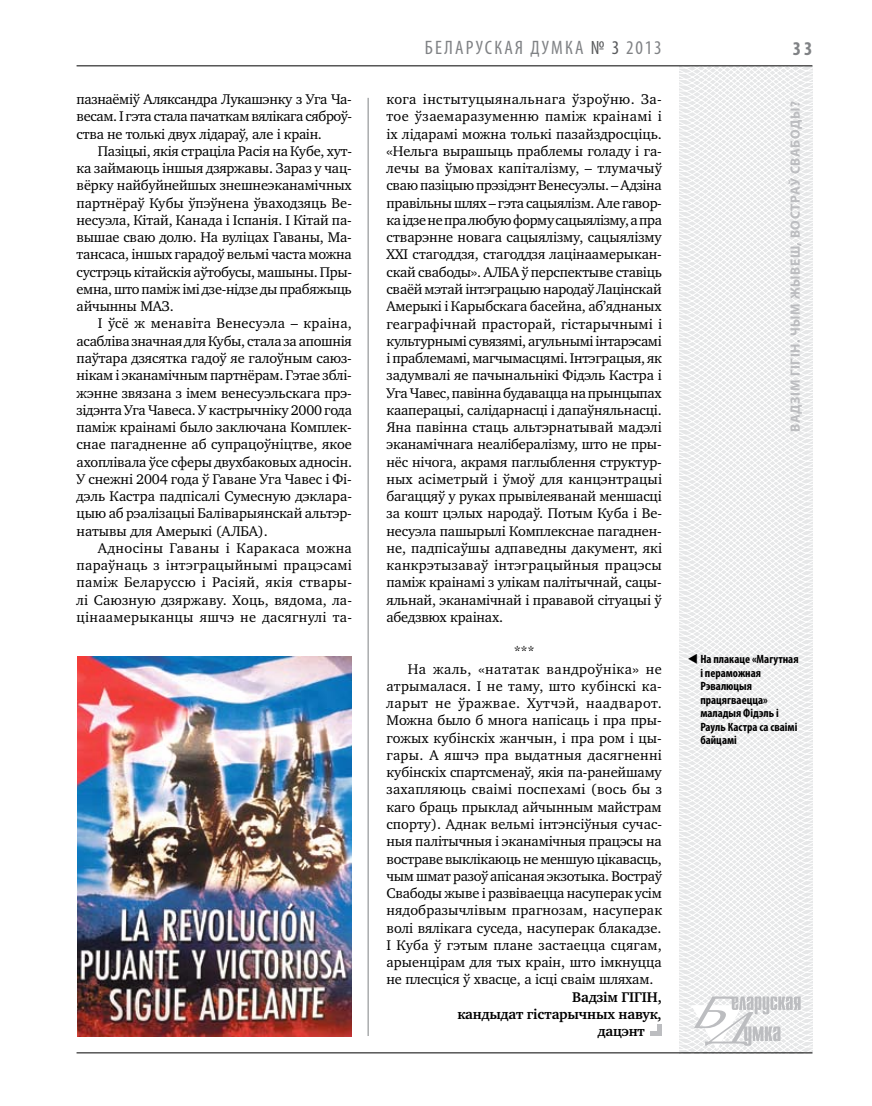
<style>
.page{position:relative;width:872px;height:1106px;background:#fff}
.page>*{position:absolute;margin:0;border:0;box-sizing:border-box;transform-origin:0 0}
.t1{font:condensed 19.5px "Myriad Pro";letter-spacing:.11em;color:#808285}
.t2{font:700 condensed 19.5px "Myriad Pro";color:#808285}
.t3{font:14.4px/17.2px "Charter C";letter-spacing:-.005em;color:#000;text-align:justify}
.t4{font:14.4px "Charter C";letter-spacing:.015em;color:#000}
.t5{font:14.4px "Charter C";letter-spacing:.03em;color:#000}
.t6{font:700 14.4px "Charter C";letter-spacing:-.01em;color:#000}
.t7{font:14.4px "Charter C";letter-spacing:-.025em;color:#000}
.t8{font:14.4px "Charter C";letter-spacing:.02em;color:#000}
.t9{font:700 13.5px "Myriad Pro";letter-spacing:.04em;color:#bcbdc0}
.t10{font:700 condensed 12px/13.5px "Myriad Pro";color:#000}
.s1{color:#58595b}
</style>
<div class="page">
<hr style="left:368px;top:98px;width:1px;height:938px;background:#808285">
<svg style="left:621px;top:65px;width:192px;height:989px"></svg>
<svg style="left:691px;top:996px;width:109px;height:53px"></svg>
<hr style="left:77px;top:65px;width:735px;height:1px;background:#000">
<hr style="left:77px;top:1052px;width:735px;height:1px;background:#000">
<img style="left:77px;top:656px;width:275px;height:380px">
<div style="left:657px;top:1024px;width:5px;height:12px;background:#bcbdc0"></div>
<div style="left:650px;top:1031px;width:12px;height:5px;background:#bcbdc0"></div>
<svg style="left:698px;top:663px;width:12px;height:1px"></svg>
<p class="t3" style="left:77px;top:91px;width:277px">пазнаёміў Аляксандра Лукашэнку з Уга Ча&shy;весам. І гэта стала пачаткам вялікага сяброў&shy;ства не толькі двух лідараў, але і краін.</p>
<p class="t3" style="left:77px;top:142px;width:277px;text-indent:21px">Пазіцыі, якія страціла Расія на Кубе, хут&shy;ка займаюць іншыя дзяржавы. Зараз у чац&shy;вёрку найбуйнейшых знешнеэканамічных партнёраў Кубы ўпэўнена ўваходзяць Ве&shy;несуэла, Кітай, Канада і Іспанія. І Кітай па&shy;вышае сваю долю. На вуліцах Гаваны, Ма&shy;тансаса, іншых гарадоў вельмі часта можна сустрэць кітайскія аўтобусы, машыны. Пры&shy;емна, што паміж імі дзе-нідзе ды прабяжыць айчынны МАЗ.</p>
<p class="t3" style="left:77px;top:315px;width:277px;text-align:left;text-indent:21px">І ўсё ж менавіта Венесуэла – краіна, асабліва значная для Кубы, стала за апошнія паўтара дзясятка гадоў яе галоўным саюз&shy;нікам і эканамічным партнёрам. Гэтае зблі-- жэнне звязана з імем венесуэльскага прэ&shy;зідэнта Уга Чавеса. У кастрычніку 2000 года паміж краінамі было заключана Комплек&shy;снае пагадненне аб супрацоўніцтве, якое ахоплівала ўсе сферы двухбаковых адносін.<br>У снежні 2004 года ў Гаване Уга Чавес і Фі&shy;дэль Кастра падпісалі Сумесную дэклара&shy;цыю аб рэалізацыі Баліварыянскай альтэр&shy;натывы для Амерыкі (АЛБА).</p>
<p class="t3" style="left:77px;top:539px;width:277px;text-indent:21px">Адносіны Гаваны і Каракаса можна параўнаць з інтэграцыйнымі працэсамі паміж Беларуссю і Расіяй, якія ствары&shy;лі Саюзную дзяржаву. Хоць, вядома, ла&shy;цінаамерыканцы яшчэ не дасягнулі та-</p>
<h1 class="t1" style="left:425px;top:36px;width:238px">БЕЛАРУСКАЯ ДУМКА <span class="s1">№ 3</span> 2013</h1>
<h1 class="t2" style="left:793px;top:37px;width:21px">33</h1>
<p class="t3" style="left:386px;top:91px;width:277px">кога інстытуцыянальнага ўзроўню. За&shy;тое ўзаемаразуменню паміж краінамі і іх лідарамі можна толькі пазайздросціць. «Нельга вырашыць праблемы голаду і га&shy;лечы ва ўмовах капіталізму, – тлумачыў сваю пазіцыю прэзідэнт Венесуэлы. – Адзіна правільны шлях – гэта сацыялізм. Але гавор&shy;ка ідзе не пра любую форму сацыялізму, а пра стварэнне новага сацыялізму, сацыялізму XXI стагоддзя, стагоддзя лацінаамерыкан&shy;скай свабоды». АЛБА ў перспектыве ставіць сваёй мэтай інтэграцыю народаў Лацінскай Амерыкі і Карыбскага басейна, аб’яднаных геаграфічнай прасторай, гістарычнымі і культурнымі сувязямі, агульнымі інтарэсамі і праблемамі, магчымасцямі. Інтэграцыя, як задумвалі яе пачынальнікі Фідэль Кастра і Уга Чавес, павінна будавацца на прынцыпах кааперацыі, салідарнасці і дапаўняльнасці.<br>Яна павінна стаць альтэрнатывай мадэлі эканамічнага неалібералізму, што не пры&shy;нёс нічога, акрамя паглыблення структур&shy;ных асіметрый і ўмоў для канцэнтрацыі багаццяў у руках прывілеяванай меншасці за кошт цэлых народаў. Потым Куба і Ве&shy;несуэла пашырылі Комплекснае пагаднен&shy;не, падпісаўшы адпаведны дакумент, які канкрэтызаваў інтэграцыйныя працэсы паміж краінамі з улікам палітычнай, сацы&shy;яльнай, эканамічнай і прававой сітуацыі ў абедзвюх краінах.</p>
<p class="t3" style="left:514px;top:643px;width:22px">***</p>
<p class="t5" style="left:408px;top:661px;width:255px">На жаль, «нататак вандроўніка» не</p>
<p class="t4" style="left:386px;top:678px;width:277px">атрымалася. І не таму, што кубінскі ка-</p>
<p class="t5" style="left:386px;top:695px;width:277px">ларыт не ўражвае. Хутчэй, наадварот.</p>
<p class="t3" style="left:386px;top:712px;width:277px">Можна было б многа напісаць і пра пры-</p>
<p class="t3" style="left:386px;top:729px;width:277px">гожых кубінскіх жанчын, і пра ром і цы-</p>
<p class="t8" style="left:386px;top:747px;width:277px">гары. А яшчэ пра выдатныя дасягненні</p>
<p class="t3" style="left:386px;top:764px;width:277px">кубінскіх спартсменаў, якія па-ранейшаму</p>
<p class="t3" style="left:386px;top:781px;width:277px">захапляюць сваімі поспехамі (вось бы з</p>
<p class="t3" style="left:386px;top:798px;width:277px">каго браць прыклад айчынным майстрам</p>
<p class="t3" style="left:386px;top:815px;width:277px">спорту). Аднак вельмі інтэнсіўныя сучас-</p>
<p class="t3" style="left:386px;top:833px;width:277px">ныя палітычныя і эканамічныя працэсы на</p>
<p class="t7" style="left:386px;top:850px;width:277px">востраве выклікаюць не меншую цікавасць,</p>
<p class="t3" style="left:386px;top:867px;width:277px">чым шмат разоў апісаная экзотыка. Востраў</p>
<p class="t3" style="left:386px;top:884px;width:277px">Свабоды жыве і развіваецца насуперак усім</p>
<p class="t3" style="left:386px;top:902px;width:277px">нядобразычлівым прагнозам, насуперак</p>
<p class="t3" style="left:386px;top:919px;width:277px">волі вялікага суседа, насуперак блакадзе.</p>
<p class="t4" style="left:386px;top:937px;width:277px">І Куба ў гэтым плане застаецца сцягам,</p>
<p class="t3" style="left:386px;top:953px;width:277px">арыенцірам для тых краін, што імкнуцца</p>
<p class="t3" style="left:386px;top:971px;width:268px">не плесціся ў хвасце, а ісці сваім шляхам.</p>
<p class="t6" style="left:572px;top:988px;width:91px">Вадзім ГІГІН,</p>
<p class="t6" style="left:457px;top:1006px;width:206px">кандыдат гістарычных навук,</p>
<p class="t6" style="left:597px;top:1023px;width:49px">дацэнт</p>
<p class="t9" style="left:786px;top:432px;width:332px;rotate:-90deg">Вадзім гігін. Чым жывеш, Востраў Свабоды?</p>
<p class="t10" style="left:700px;top:652px;width:100px;text-indent:-13px">▼ На плакаце «Магутная і пераможная<br>Рэвалюцыя працягваецца» маладыя Фідэль і<br>Рауль Кастра са сваімі байцамі</p>
</div>
